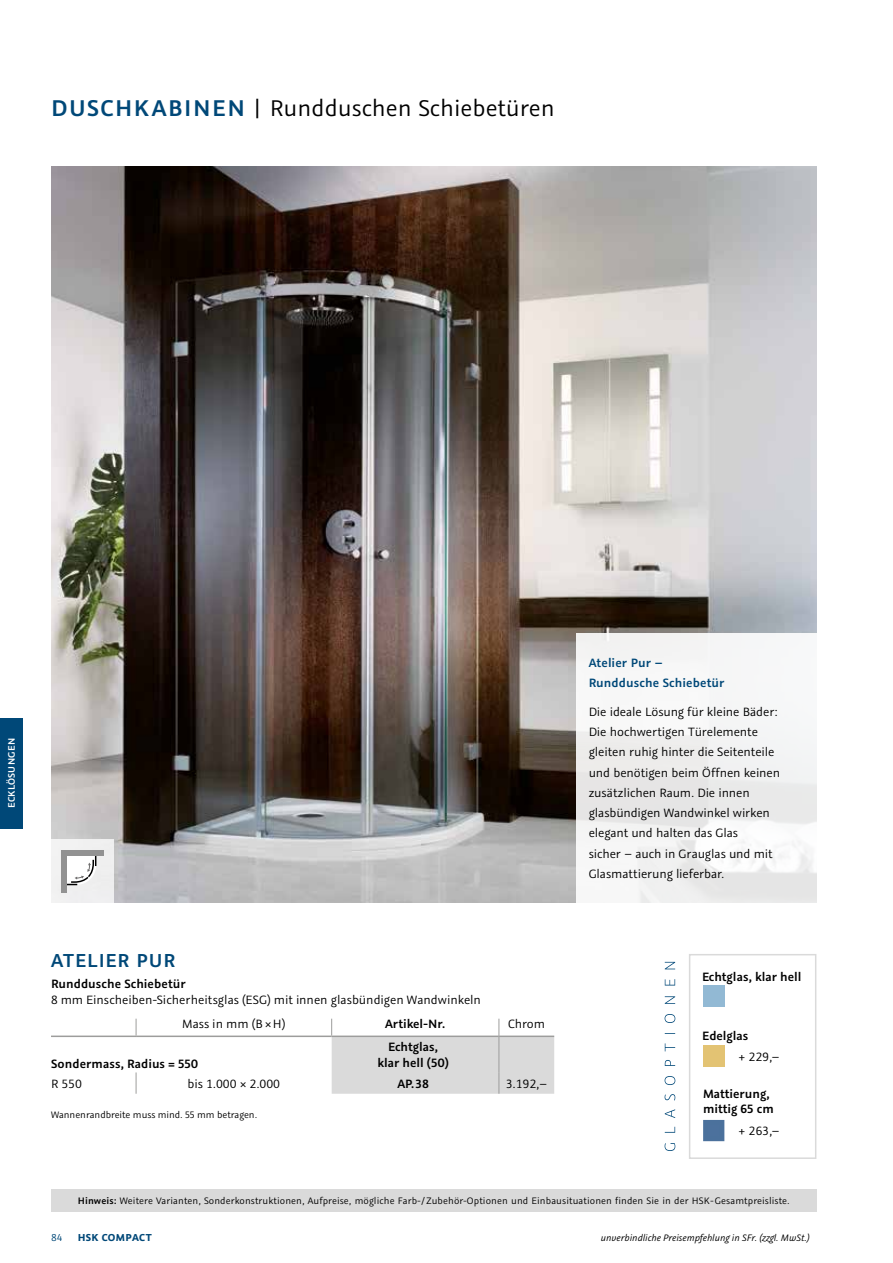
<style>
.page{position:relative;width:893px;height:1263px;background:#fff}
.page>*{position:absolute;margin:0;border:0;box-sizing:border-box;transform-origin:0 0}
.t1{font:25.5px "Graublau Sans";color:#000}
.t2{font:600 21px "Graublau Sans";letter-spacing:.045em;color:#004878}
.t3{font:13.5px/20.2px "Graublau Sans";letter-spacing:-.005em;color:#000}
.t4{font:600 13.5px/16.5px "Graublau Sans";letter-spacing:-.005em;color:#000;text-align:center}
.t5{font:600 13.5px/20.2px "Graublau Sans";letter-spacing:.005em;color:#004878}
.t6{font:700 11.25px "Graublau Sans";letter-spacing:.035em;color:#004878}
.t7{font:11.25px "Graublau Sans";color:#004878}
.t8{font:10.5px "Graublau Sans";letter-spacing:.01em;color:#000}
.t9{font:italic 10.5px "Graublau Sans";color:#000}
.t10{font:600 10.5px "Graublau Sans";letter-spacing:.03em;color:#fff}
.s1{font-weight:600;color:#004878}
.s2{font-weight:600}
</style>
<div class="page">
<div style="left:51px;top:1189px;width:765px;height:23px;background:#dadada"></div>
<div style="left:0;top:718px;width:23px;height:110px;background:#004878"></div>
<img style="left:51px;top:167px;width:765px;height:736px">
<div style="left:576px;top:633px;width:241px;height:270px;background:linear-gradient(to right,#f1f0f0,#f2f3f3)"></div>
<div style="left:51px;top:839px;width:63px;height:64px;background:#f0eff0"></div>
<div style="left:61px;top:850px;width:6px;height:42px;background:#929292"></div>
<div style="left:61px;top:850px;width:43px;height:5px;background:#929292"></div>
<svg style="left:67px;top:855px;width:30px;height:31px"></svg>
<svg style="left:136px;top:1072px;width:1px;height:22px"></svg>
<hr style="left:51px;top:1035px;width:85px;height:2px;background:#9d9d9c">
<hr style="left:136px;top:1035px;width:196px;height:2px;background:#9d9d9c">
<svg style="left:136px;top:1019px;width:1px;height:16px"></svg>
<svg style="left:331px;top:1019px;width:223px;height:75px"></svg>
<div style="left:703px;top:986px;width:21px;height:21px;background:#92b9d4"></div>
<div style="left:703px;top:1045px;width:21px;height:21px;background:#e3c373"></div>
<div style="left:703px;top:1120px;width:21px;height:21px;background:#4c719d"></div>
<div style="left:689px;top:954px;width:127px;height:205px;border:2px solid #dadada"></div>
<svg style="left:665px;top:962px;width:10px;height:189px"></svg>
<h1 class="t1" style="left:51px;top:92px;width:505px"><span class="s1">DUSCHKABINEN</span> | Rundduschen Schiebetüren</h1>
<p class="t10" style="left:5px;top:808px;width:72px;rotate:-90deg">ECKLÖSUNGEN</p>
<h2 class="t2" style="left:51px;top:947px;width:126px">ATELIER PUR</h2>
<p class="t4" style="left:51px;top:975px;width:136px">Runddusche Schiebetür</p>
<p class="t3" style="left:182px;top:988px;width:300px;line-height:23.7px;text-indent:-131px">8 mm Einscheiben-Sicherheitsglas (ESG) mit innen glasbündigen Wandwinkeln<br>Mass in mm (B × H)</p>
<p class="t4" style="left:385px;top:1015px;width:62px">Artikel-Nr.</p>
<p class="t3" style="left:508px;top:1013px;width:38px">Chrom</p>
<p class="t4" style="left:51px;top:1055px;width:149px">Sondermass, Radius = 550</p>
<p class="t4" style="left:377px;top:1038px;width:73px">Echtglas, klar hell (50)</p>
<p class="t3" style="left:51px;top:1073px;width:32px">R 550</p>
<p class="t3" style="left:188px;top:1073px;width:94px">bis 1.000 × 2.000</p>
<p class="t4" style="left:397px;top:1075px;width:33px">AP.38</p>
<p class="t3" style="left:506px;top:1073px;width:43px">3.192,–</p>
<p class="t8" style="left:51px;top:1108px;width:208px">Wannenrandbreite muss mind. 55 mm betragen.</p>
<p class="t5" style="left:589px;top:652px;width:137px">Atelier Pur –<br>Runddusche Schiebetür</p>
<p class="t3" style="left:589px;top:701px;width:193px">Die ideale Lösung für kleine Bäder:<br>Die hochwertigen Türelemente gleiten ruhig hinter die Seitenteile und benötigen beim Öffnen keinen zusätzlichen Raum. Die innen glasbündigen Wandwinkel wirken elegant und halten das Glas<br>sicher – auch in Grauglas und mit<br>Glasmattierung lieferbar.</p>
<p class="t4" style="left:702px;top:968px;width:101px">Echtglas, klar hell</p>
<p class="t4" style="left:702px;top:1028px;width:47px">Edelglas</p>
<p class="t3" style="left:739px;top:1046px;width:42px">+ 229,–</p>
<p class="t4" style="left:703px;top:1086px;width:72px;line-height:15px;text-align:left">Mattierung, mittig 65 cm</p>
<p class="t3" style="left:739px;top:1121px;width:43px">+ 263,–</p>
<p class="t8" style="left:78px;top:1194px;width:713px"><span class="s2">Hinweis:</span> Weitere Varianten, Sonderkonstruktionen, Aufpreise, mögliche Farb-/ Zubehör-Optionen und Einbausituationen finden Sie in der HSK-Gesamtpreisliste.</p>
<p class="t7" style="left:51px;top:1230px;width:13px">84</p>
<p class="t6" style="left:78px;top:1230px;width:76px">HSK COMPACT</p>
<p class="t9" style="left:601px;top:1231px;width:210px">unverbindliche Preisempfehlung in SFr. (zzgl. MwSt.)</p>
</div>
